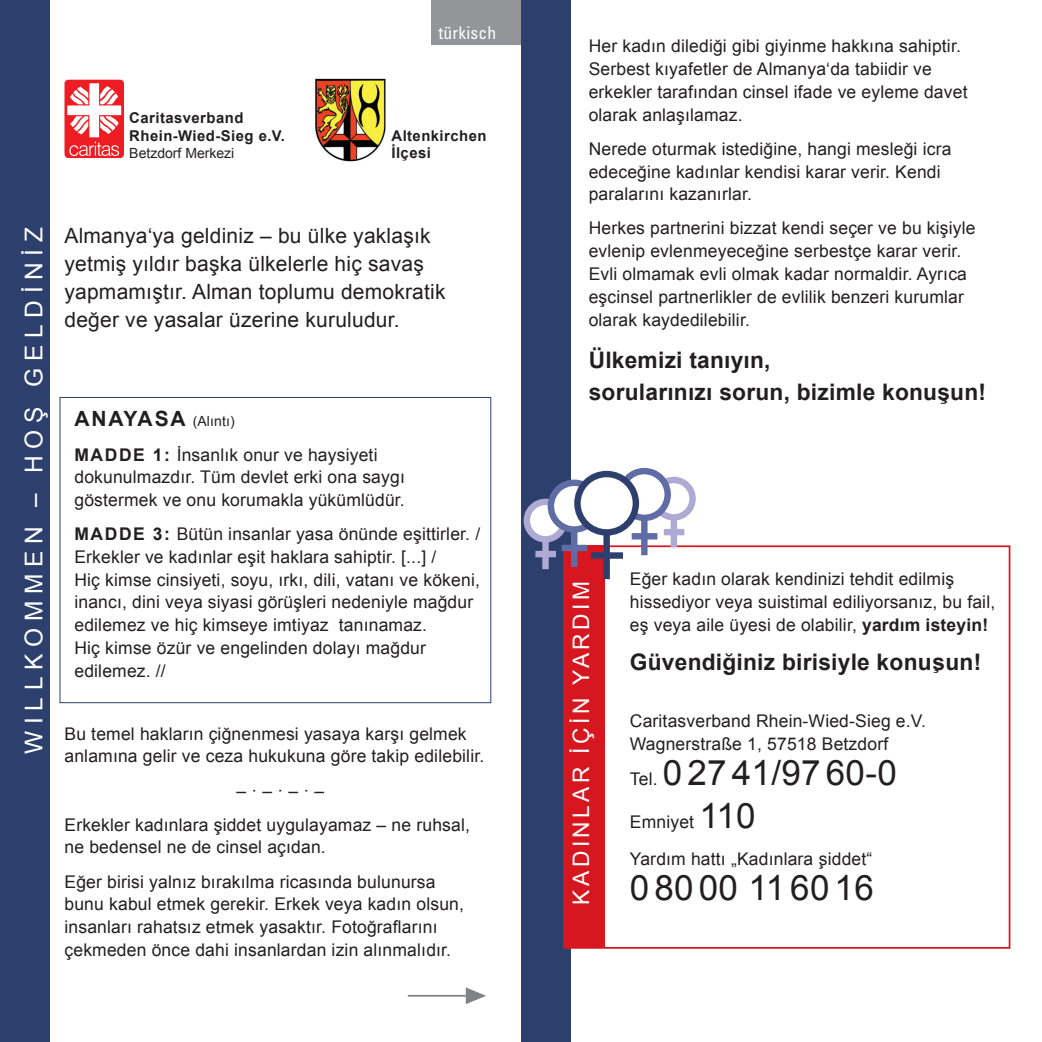
<style>
.page{position:relative;width:1042px;height:1042px;background:#fff}
.page>*{position:absolute;margin:0;border:0;box-sizing:border-box;transform-origin:0 0}
.t1{font:35px "Arial";letter-spacing:.01em;color:#231f20}
.t2{font:24.5px "Arial";letter-spacing:.27em;color:#fff}
.t3{font:700 22.75px/31.5px "Arial";letter-spacing:.01em;color:#231f20}
.t4{font:22.75px "Arial";letter-spacing:.15em;color:#fff}
.t5{font:21px/28px "Arial";letter-spacing:.01em;color:#231f20}
.t6{font:17.5px/22.8px "Arial";letter-spacing:.01em;color:#231f20}
.t7{font:condensed 17.5px "Univers LT";letter-spacing:.01em;color:#fff}
.t8{font:700 14.88px/17.5px "Arial";letter-spacing:.03em;color:#231f20}
.t9{font:14px "Arial";color:#231f20}
.s1{font-weight:700;font-size:21px}
.s2{font-weight:700}
.s3{font-size:17.5px}
.s4{font-size:35px}
</style>
<div class="page">
<div style="left:60px;top:397px;width:431px;height:306px;border:1px solid #2d3f6c"></div>
<div style="left:0;top:0;width:50px;height:1042px;background:#2d3f6c"></div>
<div style="left:432px;top:0;width:104px;height:45px;background:#939598"></div>
<hr style="left:408px;top:995px;width:64px;height:1px;background:#808285">
<svg style="left:466px;top:987px;width:20px;height:17px"></svg>
<img style="left:315px;top:78px;width:71px;height:84px">
<div style="left:64px;top:80px;width:60px;height:78px;background:#ee1d23;border-radius:4px"></div>
<svg style="left:67px;top:83px;width:54px;height:73px"></svg>
<div style="left:521px;top:0;width:49px;height:1042px;background:#2d3f6c"></div>
<div style="left:564px;top:545px;width:41px;height:403px;background:#d7171f"></div>
<div style="left:564px;top:545px;width:446px;height:403px;border:2px solid #d7171f"></div>
<svg style="left:655px;top:480px;width:37px;height:37px"></svg>
<div style="left:652px;top:477px;width:44px;height:43px;border:6px solid #afaad3;border-radius:50%"></div>
<div style="left:670px;top:517px;width:7px;height:30px;background:#afaad3"></div>
<div style="left:664px;top:529px;width:20px;height:6px;background:#afaad3"></div>
<svg style="left:527px;top:502px;width:37px;height:37px"></svg>
<div style="left:523px;top:499px;width:44px;height:43px;border:6px solid #afaad3;border-radius:50%"></div>
<div style="left:542px;top:539px;width:7px;height:30px;background:#afaad3"></div>
<div style="left:535px;top:551px;width:21px;height:6px;background:#afaad3"></div>
<svg style="left:621px;top:471px;width:47px;height:47px"></svg>
<div style="left:618px;top:468px;width:53px;height:53px;border:6px solid #5f6ca5;border-radius:50%"></div>
<div style="left:641px;top:518px;width:6px;height:37px;background:#5f6ca5"></div>
<div style="left:632px;top:533px;width:25px;height:6px;background:#5f6ca5"></div>
<svg style="left:551px;top:483px;width:46px;height:46px"></svg>
<div style="left:548px;top:479px;width:53px;height:54px;border:6px solid #5f6ca5;border-radius:50%"></div>
<div style="left:571px;top:529px;width:6px;height:38px;background:#5f6ca5"></div>
<div style="left:561px;top:545px;width:26px;height:6px;background:#5f6ca5"></div>
<div style="left:577px;top:474px;width:59px;height:58px;background:#fff;border-radius:50%"></div>
<div style="left:574px;top:471px;width:65px;height:65px;border:6px solid #2d3f6c;border-radius:50%"></div>
<div style="left:603px;top:532px;width:7px;height:47px;background:#2d3f6c"></div>
<div style="left:591px;top:552px;width:32px;height:7px;background:#2d3f6c"></div>
<p class="t7" style="left:438px;top:21px;width:59px">türkisch</p>
<p class="t8" style="left:129px;top:110px;width:157px">Caritasverband<br>Rhein-Wied-Sieg e.V.</p>
<p class="t9" style="left:129px;top:144px;width:107px">Betzdorf Merkezi</p>
<p class="t8" style="left:391px;top:127px;width:97px">Altenkirchen<br>İlçesi</p>
<h2 class="t2" style="left:18px;top:754px;width:528px;rotate:-90deg">willkomme n – HOŞ GELDİN İZ</h2>
<p class="t5" style="left:64px;top:222px;width:383px">Almanya‘ya geldiniz – bu ülke yaklaşık yetmiş yıldır başka ülkelerle hiç savaş yapmamıştır. Alman toplumu demokratik değer ve yasalar üzerine kuruludur.</p>
<p class="t9" style="left:74px;top:412px;width:162px"><span class="s1">ANAYASA</span> (Alıntı)</p>
<p class="t6" style="left:74px;top:443px;width:332px"><span class="s2">MADDE 1:</span> İnsanlık onur ve haysiyeti dokunulmazdır. Tüm devlet erki ona saygı göstermek ve onu korumakla yükümlüdür.</p>
<p class="t6" style="left:74px;top:523px;width:407px"><span class="s2">MADDE 3:</span> Bütün insanlar yasa önünde eşittirler. / Erkekler ve kadınlar eşit haklara sahiptir. [...] /<br>Hiç kimse cinsiyeti, soyu, ırkı, dili, vatanı ve kökeni, inancı, dini veya siyasi görüşleri nedeniyle mağdur edilemez ve hiç kimseye imtiyaz tanınamaz.<br>Hiç kimse özür ve engelinden dolayı mağdur edilemez. //</p>
<p class="t6" style="left:64px;top:722px;width:421px">Bu temel hakların çiğnenmesi yasaya karşı gelmek anlamına gelir ve ceza hukukuna göre takip edilebilir.</p>
<p class="t6" style="left:64px;top:773px;width:407px;line-height:34.1px;text-indent:172px">– · – · – · –<br>Erkekler kadınlara şiddet uygulayamaz – ne ruhsal,</p>
<p class="t6" style="left:64px;top:830px;width:372px;line-height:34.1px">ne bedensel ne de cinsel açıdan.<br>Eğer birisi yalnız bırakılma ricasında bulunursa</p>
<p class="t6" style="left:64px;top:893px;width:401px">bunu kabul etmek gerekir. Erkek veya kadın olsun, insanları rahatsız etmek yasaktır. Fotoğraflarını çekmeden önce dahi insanlardan izin alınmalıdır.</p>
<p class="t6" style="left:589px;top:35px;width:380px">Her kadın dilediği gibi giyinme hakkına sahiptir.<br>Serbest kıyafetler de Almanya‘da tabiidir ve erkekler tarafından cinsel ifade ve eyleme davet olarak anlaşılamaz.</p>
<p class="t6" style="left:589px;top:137px;width:364px">Nerede oturmak istediğine, hangi mesleği icra edeceğine kadınlar kendisi karar verir. Kendi paralarını kazanırlar.</p>
<p class="t6" style="left:589px;top:217px;width:388px">Herkes partnerini bizzat kendi seçer ve bu kişiyle evlenip evlenmeyeceğine serbestçe karar verir.<br>Evli olmamak evli olmak kadar normaldir. Ayrıca eşcinsel partnerlikler de evlilik benzeri kurumlar olarak kaydedilebilir.</p>
<h3 class="t3" style="left:589px;top:345px;width:399px">Ülkemizi tanıyın,<br>sorularınızı sorun, bizimle konuşun!</h3>
<h3 class="t4" style="left:566px;top:904px;width:321px;rotate:-90deg">KADINLAR İÇİN YARDIM</h3>
<p class="t6" style="left:630px;top:568px;width:367px">Eğer kadın olarak kendinizi tehdit edilmiş hissediyor veya suistimal ediliyorsanız, bu fail, eş veya aile üyesi de olabilir, <span class="s2">yardım isteyin!</span></p>
<h3 class="t3" style="left:630px;top:647px;width:353px">Güvendiğiniz birisiyle konus<span class="s3">¸</span> un!</h3>
<p class="t6" style="left:630px;top:710px;width:298px">Caritasverband Rhein-Wied-Sieg e.V.<br>Wagnerstraße 1, 57518 Betzdorf</p>
<h1 class="t1" style="left:630px;top:749px;width:268px"><span class="s3">Tel.</span> 0 27 41/97 60-0</h1>
<p class="t6" style="left:630px;top:803px;width:244px;line-height:37.6px">Emniyet <span class="s4">110<br></span>Yardım hattı „Kadınlara ¸siddet“</p>
<h1 class="t1" style="left:630px;top:865px;width:245px">0 80 00 11 60 16</h1>
</div>
